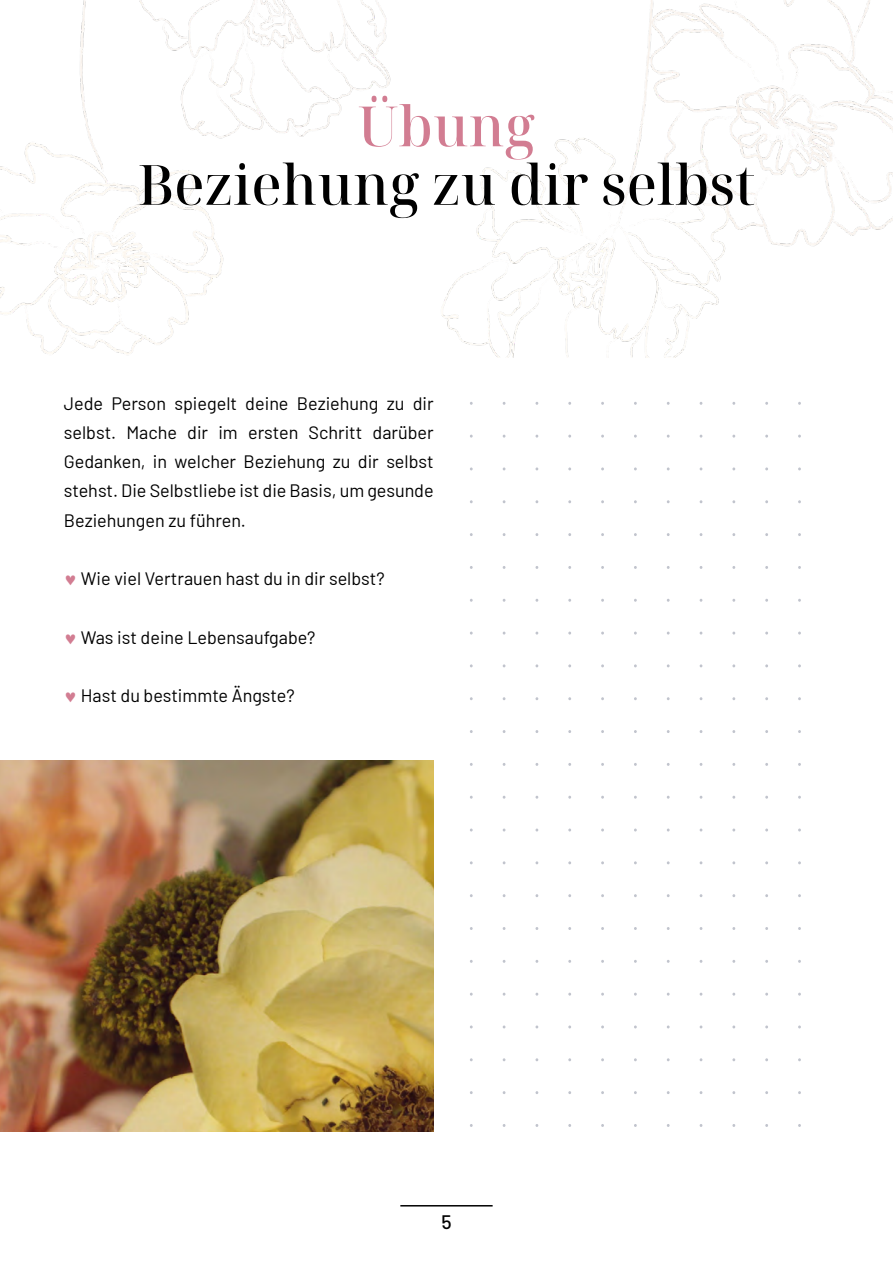
<style>
.page{position:relative;width:893px;height:1263px;background:#fff}
.page>*{position:absolute;margin:0;border:0;box-sizing:border-box;transform-origin:0 0}
.t1{font:500 55.5px "Noto Serif Display";color:#000}
.t2{font:500 55.5px "Noto Serif Display";color:#d27d92}
.t3{font:500 19.5px "Barlow";color:#000}
.t4{font:18px/29.2px "Barlow";color:#000;text-align:justify}
.s1{color:#d27d92}
</style>
<div class="page">
<hr style="left:400px;top:1205px;width:93px;height:1px;background:#000">
<img style="left:0;top:0;width:893px;height:358px">
<img style="left:0;top:761px;width:434px;height:370px">
<h1 class="t2" style="left:358px;top:88px;width:178px">Übung</h1>
<h1 class="t1" style="left:138px;top:147px;width:619px">Beziehung zu dir selbst</h1>
<p class="t4" style="left:64px;top:387px;width:371px">Jede Person spiegelt deine Beziehung zu dir selbst. Mache dir im ersten Schritt darüber Gedanken, in welcher Beziehung zu dir selbst stehst. Die Selbstliebe ist die Basis, um gesunde Beziehungen zu führen.</p>
<p class="t4" style="left:64px;top:563px;width:322px"><span class="s1">♥</span> Wie viel Vertrauen hast du in dir selbst?</p>
<p class="t4" style="left:64px;top:621px;width:253px"><span class="s1">♥</span> Was ist deine Lebensaufgabe?</p>
<p class="t4" style="left:64px;top:680px;width:232px"><span class="s1">♥</span> Hast du bestimmte Ängste?</p>
<p class="t3" style="left:441px;top:1207px;width:12px">5</p>
</div>
